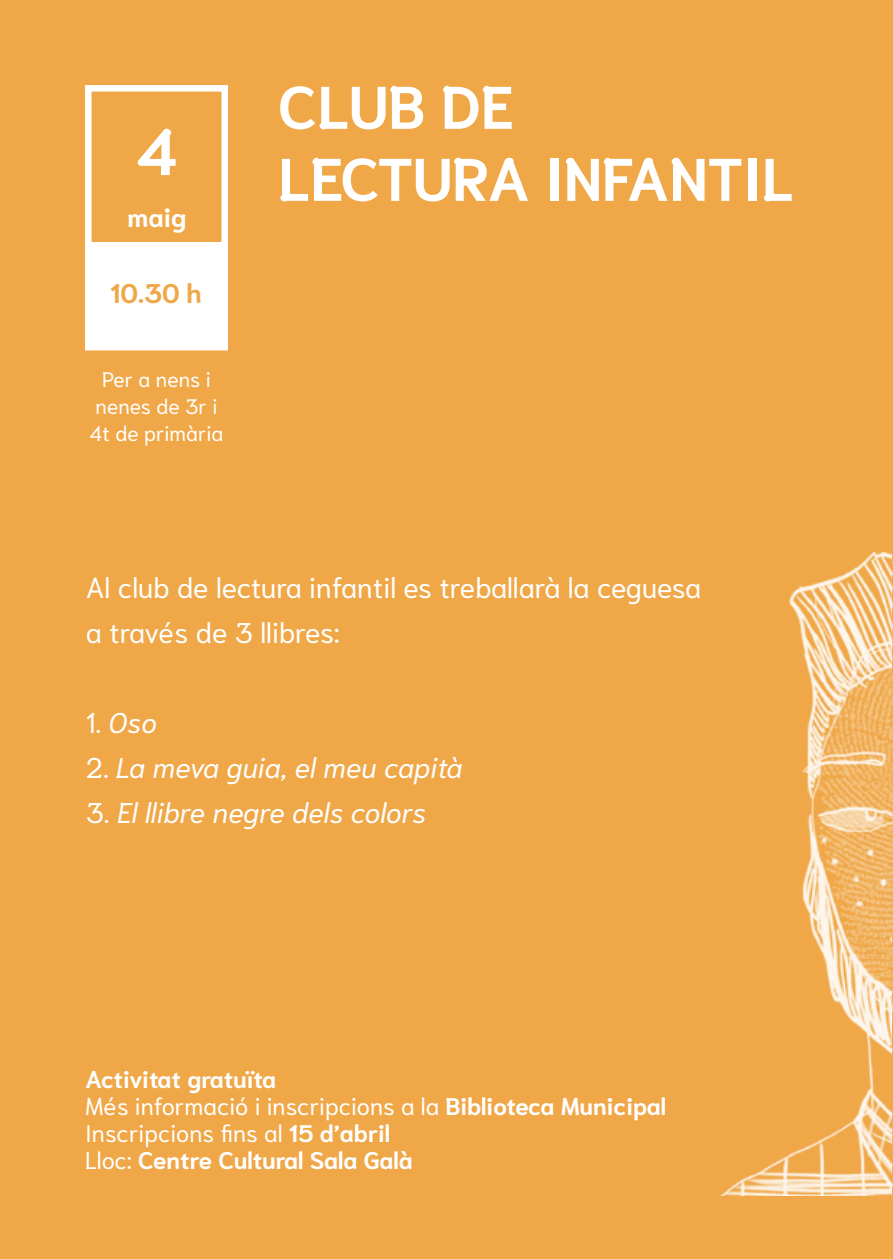
<style>
.page{position:relative;width:893px;height:1259px;background:#efa747}
.page>*{position:absolute;margin:0;border:0;box-sizing:border-box;transform-origin:0 0}
.t1{font:700 65.4px "Niramit";color:#fff}
.t2{font:700 60px/72px "Niramit";color:#fff}
.t3{font:28.5px/45px "Niramit";color:#fff}
.t4{font:italic 28.5px "Niramit";color:#fff}
.t5{font:700 27px "Niramit";color:#efa747}
.t6{font:700 26.1px "Niramit";color:#fff}
.t7{font:700 24px/27px "Niramit";color:#fff}
.t8{font:21px/27px "Niramit";color:#fff;text-align:center}
.s1{font-style:normal}
.s2{font-weight:400}
</style>
<div class="page">
<div style="left:85px;top:85px;width:143px;height:265px;border:7px solid #fff"></div>
<div style="left:88px;top:242px;width:137px;height:105px;background:#fff"></div>
<img style="left:721px;top:553px;width:172px;height:642px">
<h1 class="t1" style="left:136px;top:114px;width:43px">4</h1>
<p class="t6" style="left:127px;top:203px;width:61px">maig</p>
<p class="t5" style="left:110px;top:278px;width:93px">10.30 h</p>
<p class="t8" style="left:90px;top:366px;width:135px">Per a nens i nenes de 3r i<br>4t de primària</p>
<h2 class="t2" style="left:278px;top:72px;width:517px">CLUB DE<br>LECTURA INFANTIL</h2>
<p class="t3" style="left:86px;top:565px;width:617px">Al club de lectura infantil es treballarà la ceguesa a través de 3 llibres:</p>
<p class="t4" style="left:86px;top:699px;width:73px"><span class="s1">1.</span> Oso</p>
<p class="t4" style="left:86px;top:744px;width:378px"><span class="s1">2.</span> La meva guia, el meu capità</p>
<p class="t4" style="left:86px;top:789px;width:342px"><span class="s1">3.</span> El llibre negre dels colors</p>
<p class="t7" style="left:85px;top:1066px;width:583px">Activitat gratuïta<br><span class="s2">Més informació i inscripcions a la</span> Biblioteca Municipal <span class="s2">Inscripcions fins al</span> 15 d’abril<br><span class="s2">Lloc:</span> Centre Cultural Sala Galà</p>
</div>
